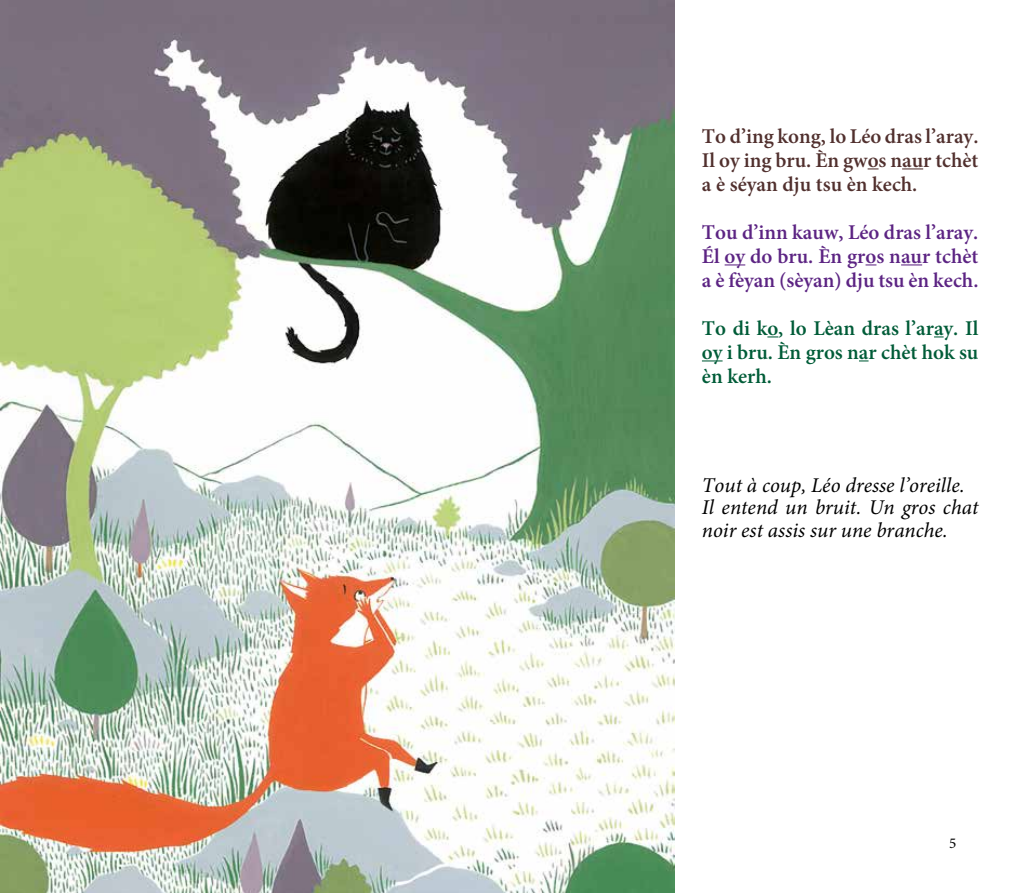
<style>
.page{position:relative;width:1021px;height:893px;background:#fff}
.page>*{position:absolute;margin:0;border:0;box-sizing:border-box;transform-origin:0 0}
.t1{font:italic 21px/22.5px "Minion Pro";color:#000}
.t2{font:600 21px/24px "Minion Pro";color:#5c2483;text-align:justify}
.t3{font:600 21px/24px "Minion Pro";color:#51302e;text-align:justify}
.t4{font:600 21px/24px "Minion Pro";color:#005c38;text-align:justify}
.t5{font:15px "Minion Pro";color:#000}
</style>
<div class="page">
<img style="left:0;top:0;width:674px;height:893px">
<svg style="left:902px;top:168px;width:21px;height:1px"></svg>
<svg style="left:724px;top:264px;width:21px;height:1px"></svg>
<svg style="left:901px;top:264px;width:21px;height:1px"></svg>
<svg style="left:702px;top:360px;width:20px;height:1px"></svg>
<p class="t3" style="left:702px;top:124px;width:278px">To d’ing kong, lo Léo dras l’aray.<br>Il oy ing bru. Èn gwos naur tchèt a è séyan dju tsu èn kech.</p>
<p class="t2" style="left:702px;top:220px;width:278px">Tou d’inn kauw, Léo dras l’aray.<br>Él oy do bru. Èn gros naur tchèt a è fèyan (sèyan) dju tsu èn kech.</p>
<p class="t4" style="left:702px;top:316px;width:278px">To di ko, lo Lèan dras l’aray. Il oy i bru. Èn gros nar chèt hok su èn kerh.</p>
<p class="t1" style="left:702px;top:474px;width:278px">Tout à coup, Léo dresse l’oreille.<br>Il entend un bruit. Un gros chat noir est assis sur une branche.</p>
<p class="t5" style="left:949px;top:833px;width:9px">5</p>
</div>
